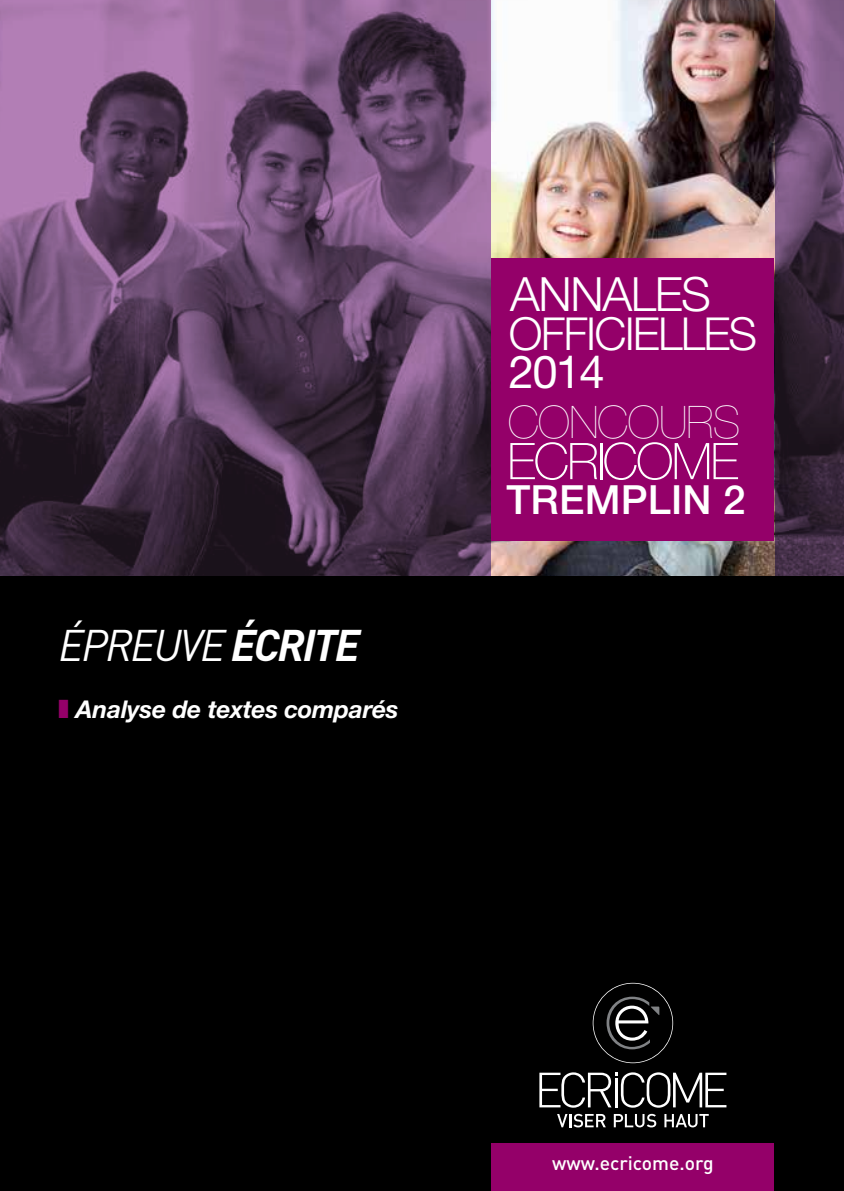
<style>
.page{position:relative;width:844px;height:1191px;background:#fff}
.page>*{position:absolute;margin:0;border:0;box-sizing:border-box;transform-origin:0 0}
.t1{font:100 50.57px "Helvetica Neue LT Std";letter-spacing:-.04em;color:#fff}
.t2{font:300 47.25px "Helvetica Neue LT Std";letter-spacing:-.03em;color:#fff}
.t3{font:300 45.5px "Helvetica Neue LT Std";letter-spacing:-.04em;color:#fff}
.t4{font:45.5px "Helvetica Neue LT Std";color:#fff}
.t5{font:200 44.98px "Helvetica Neue LT Std";letter-spacing:-.02em;color:#fff}
.t6{font:italic 43.75px "DINOT";letter-spacing:-.05em;color:#fff}
.t7{font:500 40.25px "Helvetica Neue LT Std";letter-spacing:.005em;color:#fff}
.t8{font:italic 700 24.5px "Helvetica Neue LT Std";letter-spacing:-.01em;color:#fff}
.t9{font:500 19.25px "DINOT";color:#fff}
.s1{font-weight:700}
</style>
<div class="page">
<svg style="left:0;top:0;width:843px;height:577px;background:#5e4362"></svg>
<img style="left:492px;top:0;width:282px;height:577px">
<div style="left:0;top:577px;width:843px;height:614px;background:#000"></div>
<svg style="left:557px;top:1113px;width:48px;height:14px"></svg>
<svg style="left:613px;top:1113px;width:43px;height:14px"></svg>
<svg style="left:664px;top:1114px;width:44px;height:13px"></svg>
<svg style="left:592px;top:982px;width:81px;height:81px"></svg>
<svg style="left:539px;top:1072px;width:187px;height:35px"></svg>
<hr style="left:614px;top:1077px;width:3px;height:30px;background:#fff">
<div style="left:491px;top:1143px;width:283px;height:48px;background:#940069"></div>
<div style="left:491px;top:258px;width:283px;height:282px;background:#940069"></div>
<h3 class="t6" style="left:58px;top:615px;width:303px">ÉPREUVE <span class="s1">ÉCRITE</span></h3>
<p class="t8" style="left:76px;top:693px;width:324px">Analyse de textes comparés</p>
<h2 class="t2" style="left:510px;top:265px;width:202px">ANNALES</h2>
<h3 class="t3" style="left:509px;top:306px;width:250px">OFFICIELLES</h3>
<h3 class="t4" style="left:509px;top:345px;width:97px">2014</h3>
<h3 class="t5" style="left:508px;top:396px;width:234px">CONCOURS</h3>
<h1 class="t1" style="left:507px;top:432px;width:233px">ECRICOME</h1>
<h3 class="t7" style="left:506px;top:476px;width:240px">TREMPLIN 2</h3>
<p class="t9" style="left:552px;top:1149px;width:163px">www.ecricome.org</p>
</div>
